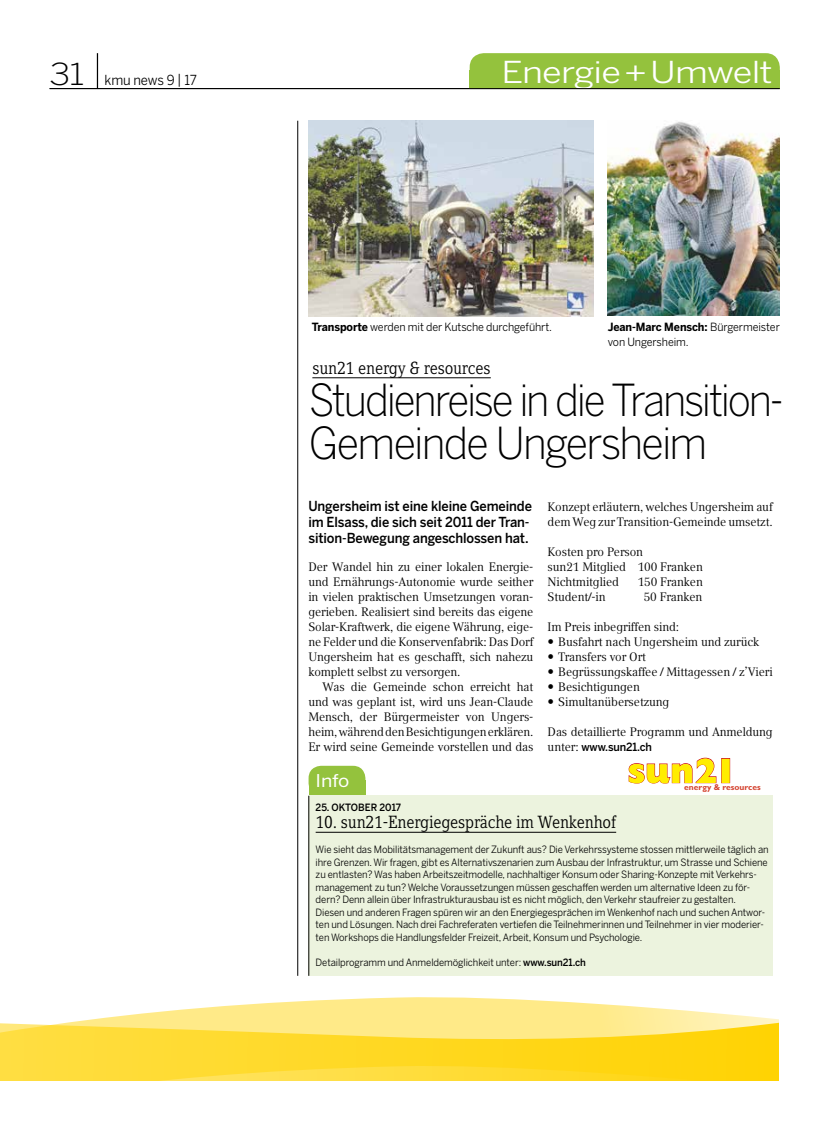
<style>
.page{position:relative;width:833px;height:1134px;background:#fff}
.page>*{position:absolute;margin:0;border:0;box-sizing:border-box;transform-origin:0 0}
.t1{font:300 43.75px/42.5px "Benton Sans";letter-spacing:-.05em;color:#000;scale:.93 1}
.t2{font:800 35.38px "Gill Sans";color:#ffed00}
.t3{font:30px "Benton Sans";letter-spacing:-.02em;color:#fff;scale:1.2 1}
.t4{font:17.5px "Compatil Letter LT Pro";letter-spacing:-.01em;color:#000;scale:.9 1}
.t5{font:17.5px "Benton Sans";color:#fff;scale:1.1 1}
.t6{font:500 13.75px/16.2px "Benton Sans";letter-spacing:-.01em;color:#000;scale:.94 1}
.t7{font:13.75px "Benton Sans";letter-spacing:-.01em;color:#000;scale:.95 1}
.t8{font:12.25px/15px "Compatil Text LT Pro";letter-spacing:-.01em;color:#000}
.t9{font:11.25px/15px "Benton Sans";letter-spacing:-.01em;color:#000;scale:.95 1}
.t10{font:500 11.25px "Benton Sans";letter-spacing:-.01em;color:#000;scale:.95 1}
.t11{font:10px/12.5px "Benton Sans";letter-spacing:-.01em;color:#000;scale:.95 1}
.t12{font:500 10px "Benton Sans";color:#000;scale:.95 1}
.t13{font:700 8.5px "Gill Sans";color:#d4422f}
.s1{font-weight:300;font-size:30px}
.s2{font-weight:700}
.s3{font-family:"Compatil Text LT Pro";font-weight:400;font-size:12.25px}
.s4{font-weight:500}
</style>
<div class="page">
<hr style="left:97px;top:53px;width:1px;height:36px;background:#000">
<svg style="left:0;top:997px;width:779px;height:84px"></svg>
<img style="left:608px;top:122px;width:172px;height:194px">
<div style="left:469px;top:53px;width:311px;height:36px;background:#94c23d;border-radius:14px"></div>
<div style="left:469px;top:70px;width:311px;height:19px;background:#94c23d"></div>
<svg style="left:628px;top:758px;width:88px;height:25px"></svg>
<div style="left:721px;top:758px;width:9px;height:25px;border:1px solid #cd171a"></div>
<hr style="left:312px;top:377px;width:179px;height:1px;background:#000">
<hr style="left:50px;top:88px;width:730px;height:1px;background:#000">
<div style="left:308px;top:766px;width:57px;height:30px;background:#94c23d;border-radius:12px"></div>
<div style="left:308px;top:781px;width:57px;height:15px;background:#94c23d"></div>
<div style="left:309px;top:796px;width:464px;height:180px;background:#ecf3de"></div>
<hr style="left:308px;top:796px;width:1px;height:180px;background:#000">
<hr style="left:316px;top:832px;width:300px;height:1px;background:#000">
<img style="left:309px;top:121px;width:285px;height:195px">
<hr style="left:297px;top:121px;width:1px;height:855px;background:#000">
<p class="t7" style="left:50px;top:72px;width:156px"><span class="s1">31</span> kmu news 9 | 17</p>
<h3 class="t3" style="left:501px;top:55px;width:227px">Energie+Umwelt</h3>
<p class="t9" style="left:312px;top:319px;width:254px"><span class="s2">Transporte</span> werden mit der Kutsche durchgeführt.</p>
<p class="t9" style="left:608px;top:319px;width:182px"><span class="s2">Jean-Marc Mensch:</span> Bürgermeister von Ungersheim.</p>
<h3 class="t4" style="left:312px;top:357px;width:199px">sun21 energy &amp; resources</h3>
<h1 class="t1" style="left:309px;top:380px;width:512px">Studienreise in die Transition-<br>Gemeinde Ungersheim</h1>
<p class="t6" style="left:308px;top:498px;width:239px">Ungersheim ist eine kleine Gemeinde im Elsass, die sich seit 2011 der Tran&shy;sition-Bewegung angeschlossen hat.</p>
<p class="t8" style="left:308px;top:559px;width:227px;text-align:justify">Der Wandel hin zu einer lokalen Energie&shy;und Ernährungs-Autonomie wurde seither in vielen praktischen Umsetzungen voran&shy;gerieben. Realisiert sind bereits das eigene Solar-Kraftwerk, die eigene Währung, eige&shy;ne Felder und die Konservenfabrik: Das Dorf Ungersheim hat es geschafft, sich nahezu komplett selbst zu versorgen.</p>
<p class="t8" style="left:308px;top:679px;width:227px;text-align:justify;text-indent:14px">Was die Gemeinde schon erreicht hat und was geplant ist, wird uns Jean-Claude Mensch, der Bürgermeister von Ungers&shy;heim, während den Besichtigungen erklären.<br>Er wird seine Gemeinde vorstellen und das</p>
<p class="t8" style="left:547px;top:499px;width:227px">Konzept erläutern, welches Ungersheim auf dem Weg zur Transition-Gemeinde umsetzt.</p>
<p class="t8" style="left:547px;top:544px;width:157px">Kosten pro Person<br>sun21 Mitglied 100 Franken<br>Nichtmitglied</p>
<p class="t8" style="left:637px;top:574px;width:67px">150 Franken</p>
<p class="t8" style="left:547px;top:589px;width:59px">Student/-in</p>
<p class="t8" style="left:643px;top:589px;width:60px">50 Franken</p>
<p class="t8" style="left:558px;top:619px;width:216px;text-indent:-11px">Im Preis inbegriffen sind:<br>Busfahrt nach Ungersheim und zurück<br>Transfers vor Ort<br>Begrüssungskaffee / Mittagessen / z’Vieri<br>Besichtigungen<br>Simultanübersetzung</p>
<p class="t8" style="left:547px;top:724px;width:227px">Das detaillierte Programm und Anmeldung</p>
<p class="t10" style="left:547px;top:740px;width:111px"><span class="s3">unter:</span> www.sun21.ch</p>
<h2 class="t2" style="left:628px;top:750px;width:111px">sun21</h2>
<p class="t13" style="left:684px;top:782px;width:78px">energy &amp; resources</p>
<h3 class="t5" style="left:316px;top:770px;width:32px">Info</h3>
<p class="t12" style="left:316px;top:801px;width:91px">25. OKTOBER 2017</p>
<h3 class="t4" style="left:316px;top:812px;width:335px">10. sun21-Energiegespräche im Wenkenhof</h3>
<p class="t11" style="left:316px;top:843px;width:478px">Wie sieht das Mobilitätsmanagement der Zukunft aus? Die Verkehrssysteme stossen mittlerweile täglich an ihre Grenzen. Wir fragen, gibt es Alternativszenarien zum Ausbau der Infrastruktur, um Strasse und Schiene zu entlasten? Was haben Arbeitszeitmodelle, nachhaltiger Konsum oder Sharing-Konzepte mit Verkehrs&shy;management zu tun? Welche Voraussetzungen müssen geschaffen werden um alternative Ideen zu för&shy;dern? Denn allein über Infrastrukturausbau ist es nicht möglich, den Verkehr staufreier zu gestalten.<br>Diesen und anderen Fragen spüren wir an den Energiegesprächen im Wenkenhof nach und suchen Antwor&shy;ten und Lösungen. Nach drei Fachreferaten vertiefen die Teilnehmerinnen und Teilnehmer in vier moderier&shy;ten Workshops die Handlungsfelder Freizeit, Arbeit, Konsum und Psychologie.</p>
<p class="t11" style="left:316px;top:956px;width:286px">Detailprogramm und Anmeldemöglichkeit unter: <span class="s4">www.sun21.ch</span></p>
</div>
